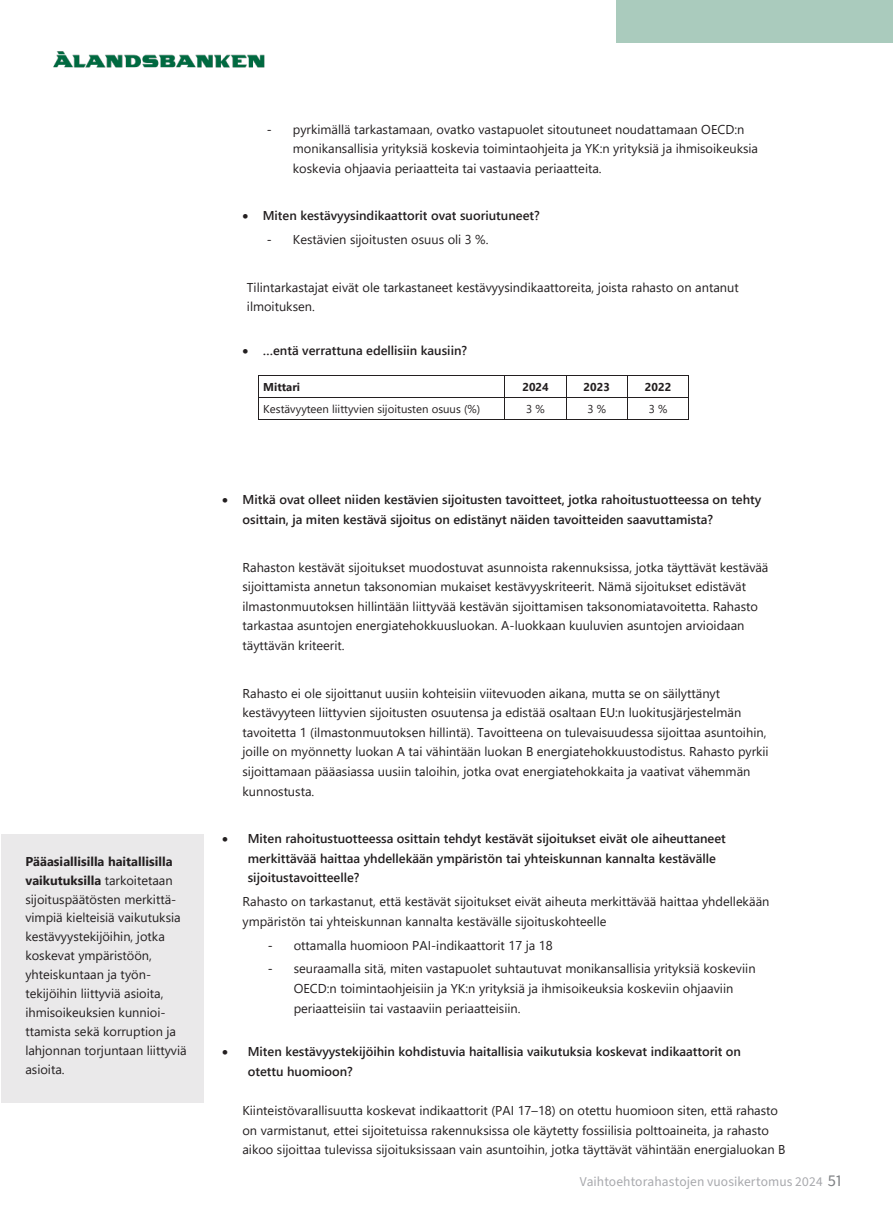
<style>
.page{position:relative;width:893px;height:1212px;background:#fff}
.page>*{position:absolute;margin:0;border:0;box-sizing:border-box;transform-origin:0 0}
.t1{font:13.5px "Source Sans 3";letter-spacing:.005em;color:#a8a9ad}
.t2{font:12.9px/19.6px "Segoe UI";color:#231f20}
.t3{font:600 12.9px/19.6px "Segoe UI";color:#231f20}
.t4{font:11.4px "Segoe UI";color:#231f20}
.t5{font:700 11.4px "Segoe UI";letter-spacing:.005em;color:#231f20}
.s1{font-weight:700}
.s2{font-family:"Calibri";font-size:14.25px}
.s3{font-size:16.5px;color:#808285}
</style>
<div class="page">
<div style="left:617px;top:0;width:276px;height:43px;background:#aacbbd"></div>
<hr style="left:259px;top:375px;width:246px;height:1px;background:#231f20">
<hr style="left:505px;top:375px;width:61px;height:1px;background:#231f20">
<hr style="left:566px;top:375px;width:61px;height:1px;background:#231f20">
<hr style="left:628px;top:375px;width:60px;height:1px;background:#231f20">
<hr style="left:259px;top:397px;width:246px;height:1px;background:#231f20">
<hr style="left:505px;top:397px;width:61px;height:1px;background:#231f20">
<hr style="left:566px;top:397px;width:61px;height:1px;background:#231f20">
<hr style="left:628px;top:397px;width:60px;height:1px;background:#231f20">
<svg style="left:258px;top:375px;width:1px;height:45px"></svg>
<hr style="left:259px;top:419px;width:246px;height:1px;background:#231f20">
<hr style="left:505px;top:419px;width:61px;height:1px;background:#231f20">
<svg style="left:566px;top:376px;width:1px;height:43px"></svg>
<hr style="left:566px;top:419px;width:61px;height:1px;background:#231f20">
<svg style="left:627px;top:375px;width:1px;height:45px"></svg>
<hr style="left:628px;top:419px;width:60px;height:1px;background:#231f20">
<svg style="left:688px;top:375px;width:1px;height:45px"></svg>
<p class="t2" style="left:25px;top:851px;width:163px;line-height:18.9px"><span class="s1">Pääasiallisilla haitallisilla vaikutuksilla</span> tarkoitetaan sijoituspäätösten merkittä&shy;vimpiä kielteisiä vaikutuksia kestävyystekijöihin, jotka koskevat ympäristöön, yhteiskuntaan ja työn&shy;tekijöihin liittyviä asioita, ihmisoikeuksien kunnioi&shy;ttamista sekä korruption ja lahjonnan torjuntaan liittyviä asioita.</p>
<p class="t2" style="left:293px;top:118px;width:467px;text-indent:-26px"><span class="s2">-</span> pyrkimällä tarkastamaan, ovatko vastapuolet sitoutuneet noudattamaan OECD:n monikansallisia yrityksiä koskevia toimintaohjeita ja YK:n yrityksiä ja ihmisoikeuksia koskevia ohjaavia periaatteita tai vastaavia periaatteita.</p>
<p class="t3" style="left:242px;top:205px;width:299px">• Miten kestävyysindikaattorit ovat suoriutuneet?</p>
<p class="t2" style="left:267px;top:229px;width:223px"><span class="s2">-</span> Kestävien sijoitusten osuus oli 3 %.</p>
<p class="t2" style="left:247px;top:276px;width:493px">Tilintarkastajat eivät ole tarkastaneet kestävyysindikaattoreita, joista rahasto on antanut ilmoituksen.</p>
<p class="t3" style="left:242px;top:339px;width:226px">• …entä verrattuna edellisiin kausiin?</p>
<p class="t5" style="left:263px;top:376px;width:38px">Mittari</p>
<p class="t5" style="left:522px;top:376px;width:28px">2024</p>
<p class="t5" style="left:584px;top:376px;width:28px">2023</p>
<p class="t5" style="left:645px;top:376px;width:28px">2022</p>
<p class="t4" style="left:263px;top:398px;width:218px">Kestävyyteen liittyvien sijoitusten osuus (%)</p>
<p class="t4" style="left:526px;top:398px;width:20px">3 %</p>
<p class="t4" style="left:587px;top:398px;width:20px">3 %</p>
<p class="t4" style="left:649px;top:398px;width:20px">3 %</p>
<p class="t3" style="left:243px;top:489px;width:520px;text-indent:-20px">• Mitkä ovat olleet niiden kestävien sijoitusten tavoitteet, jotka rahoitustuotteessa on tehty osittain, ja miten kestävä sijoitus on edistänyt näiden tavoitteiden saavuttamista?</p>
<p class="t2" style="left:242px;top:556px;width:527px">Rahaston kestävät sijoitukset muodostuvat asunnoista rakennuksissa, jotka täyttävät kestävää sijoittamista annetun taksonomian mukaiset kestävyyskriteerit. Nämä sijoitukset edistävät ilmastonmuutoksen hillintään liittyvää kestävän sijoittamisen taksonomiatavoitetta. Rahasto tarkastaa asuntojen energiatehokkuusluokan. A-luokkaan kuuluvien asuntojen arvioidaan täyttävän kriteerit.</p>
<p class="t2" style="left:242px;top:682px;width:528px">Rahasto ei ole sijoittanut uusiin kohteisiin viitevuoden aikana, mutta se on säilyttänyt kestävyyteen liittyvien sijoitusten osuutensa ja edistää osaltaan EU:n luokitusjärjestelmän tavoitetta 1 (ilmastonmuutoksen hillintä). Tavoitteena on tulevaisuudessa sijoittaa asuntoihin, joille on myönnetty luokan A tai vähintään luokan B energiatehokkuustodistus. Rahasto pyrkii sijoittamaan pääasiassa uusiin taloihin, jotka ovat energiatehokkaita ja vaativat vähemmän kunnostusta.</p>
<p class="t3" style="left:248px;top:828px;width:480px;text-indent:-25px">• Miten rahoitustuotteessa osittain tehdyt kestävät sijoitukset eivät ole aiheuttaneet merkittävää haittaa yhdellekään ympäristön tai yhteiskunnan kannalta kestävälle sijoitustavoitteelle?</p>
<p class="t2" style="left:242px;top:890px;width:528px">Rahasto on tarkastanut, että kestävät sijoitukset eivät aiheuta merkittävää haittaa yhdellekään ympäristön tai yhteiskunnan kannalta kestävälle sijoituskohteelle</p>
<p class="t2" style="left:268px;top:934px;width:286px"><span class="s2">-</span> ottamalla huomioon PAI-indikaattorit 17 ja 18</p>
<p class="t2" style="left:294px;top:958px;width:463px;text-indent:-26px"><span class="s2">-</span> seuraamalla sitä, miten vastapuolet suhtautuvat monikansallisia yrityksiä koskeviin<br>OECD:n toimintaohjeisiin ja YK:n yrityksiä ja ihmisoikeuksia koskeviin ohjaaviin periaatteisiin tai vastaaviin periaatteisiin.</p>
<p class="t3" style="left:248px;top:1040px;width:495px;text-indent:-25px">• Miten kestävyystekijöihin kohdistuvia haitallisia vaikutuksia koskevat indikaattorit on otettu huomioon?</p>
<p class="t2" style="left:242px;top:1099px;width:544px">Kiinteistövarallisuutta koskevat indikaattorit (PAI 17–18) on otettu huomioon siten, että rahasto on varmistanut, ettei sijoitetuissa rakennuksissa ole käytetty fossiilisia polttoaineita, ja rahasto aikoo sijoittaa tulevissa sijoituksissaan vain asuntoihin, jotka täyttävät vähintään energialuokan B</p>
<p class="t1" style="left:580px;top:1174px;width:264px">Vaihtoehtorahastojen vuosikertomus 2024 <span class="s3">51</span></p>
</div>
